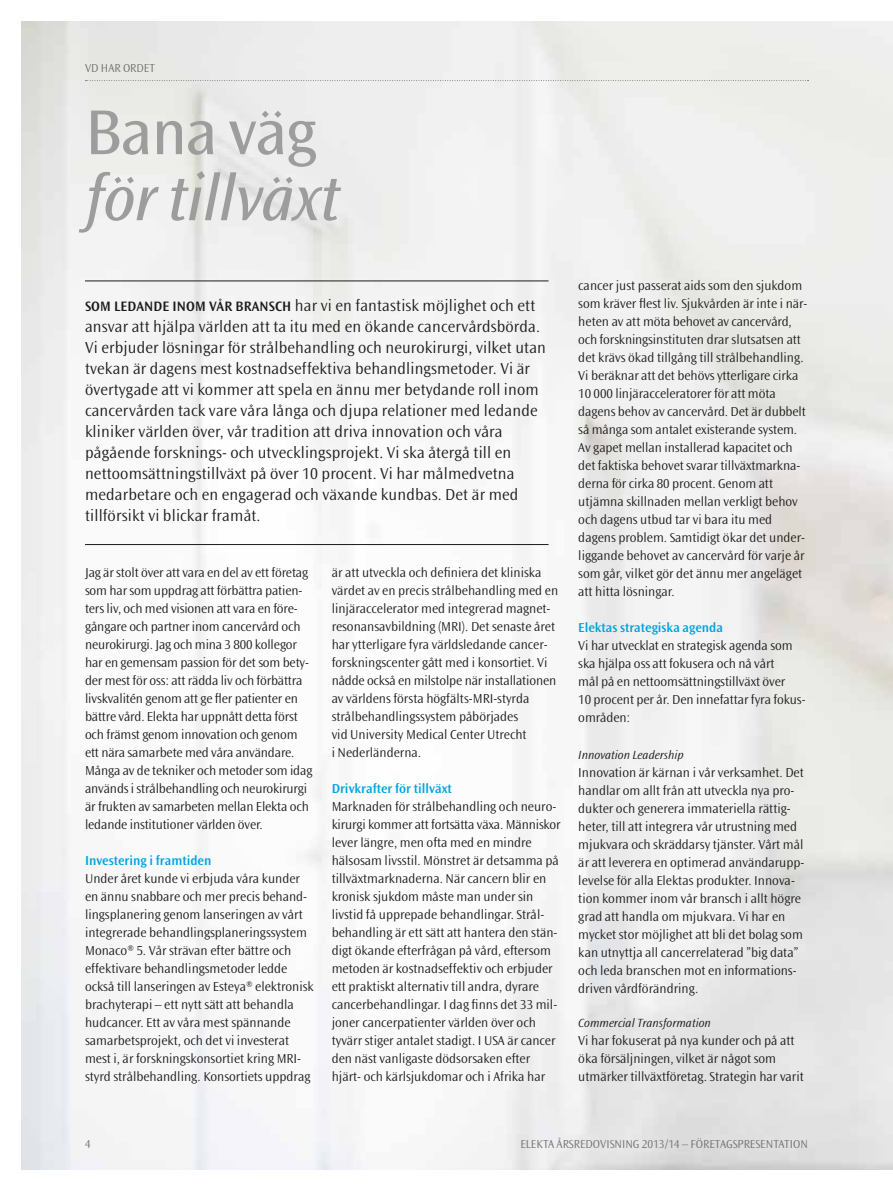
<style>
.page{position:relative;width:893px;height:1191px;background:#fff}
.page>*{position:absolute;margin:0;border:0;box-sizing:border-box;transform-origin:0 0}
.t1{font:italic 66px "Ocean Sans Std";letter-spacing:-.015em;color:#9d9d9d}
.t2{font:66px "Ocean Sans Std";letter-spacing:-.015em;color:#9d9d9d}
.t3{font:300 16.5px/21px "Ocean Sans Std";letter-spacing:.01em;color:#1c1b1a}
.t4{font:600 14.25px "Ocean Sans Std";letter-spacing:.01em;color:#1c1b1a}
.t5{font:300 13.5px/18px "Ocean Sans Std";color:#1c1b1a}
.t6{font:600 13.5px "Ocean Sans Std";color:#00a3e2}
.t7{font:italic 300 12.3px "Ocean Sans Std";color:#1c1b1a}
.t8{font:300 12px "Ocean Sans Std";color:#70706f}
</style>
<div class="page">
<hr style="left:85px;top:281px;width:464px;height:1px;background:#1c1b1a">
<hr style="left:85px;top:544px;width:464px;height:1px;background:#1c1b1a">
<svg style="left:85px;top:80px;width:723px;height:1px"></svg>
<p class="t8" style="left:85px;top:61px;width:65px">VD har ordet</p>
<h1 class="t2" style="left:85px;top:96px;width:233px">Bana väg</h1>
<h1 class="t1" style="left:85px;top:162px;width:257px">för tillväxt</h1>
<p class="t4" style="left:85px;top:298px;width:45px">Som ledande</p>
<p class="t4" style="left:173px;top:298px;width:9px">inom</p>
<p class="t4" style="left:209px;top:298px;width:44px">vår bransch</p>
<p class="t3" style="left:85px;top:295px;width:462px;text-indent:210px">har vi en fantastisk möjlighet och ett ansvar att hjälpa världen att ta itu med en ökande cancervårdsbörda.<br>Vi erbjuder lösningar för strålbehandling och neurokirurgi, vilket utan tvekan är dagens mest kostnadseffektiva behandlingsmetoder. Vi är övertygade att vi kommer att spela en ännu mer betydande roll inom cancervården tack vare våra långa och djupa relationer med ledande kliniker världen över, vår tradition att driva innovation och våra pågående forsknings- och utvecklingsprojekt. Vi ska återgå till en nettoomsättningstillväxt på över 10 procent. Vi har målmedvetna medarbetare och en engagerad och växande kundbas. Det är med tillförsikt vi blickar framåt.</p>
<p class="t5" style="left:85px;top:563px;width:229px">Jag är stolt över att vara en del av ett företag som har som uppdrag att förbättra patien&shy;ters liv, och med visionen att vara en före&shy;gångare och partner inom cancervård och neurokirurgi. Jag och mina 3 800 kollegor har en gemensam passion för det som bety&shy;der mest för oss: att rädda liv och förbättra livskvalitén genom att ge fler patienter en bättre vård. Elekta har uppnått detta först och främst genom innovation och genom ett nära samarbete med våra användare.<br>Många av de tekniker och metoder som idag används i strålbehandling och neurokirurgi är frukten av samarbeten mellan Elekta och ledande institutioner världen över.</p>
<p class="t6" style="left:85px;top:852px;width:128px">Investering i framtiden</p>
<p class="t5" style="left:85px;top:869px;width:230px">Under året kunde vi erbjuda våra kunder en ännu snabbare och mer precis behand&shy;lingsplanering genom lanseringen av vårt integrerade behandlingsplaneringssystem Monaco® 5. Vår strävan efter bättre och effektivare behandlingsmetoder ledde också till lanseringen av Esteya® elektronisk brachyterapi – ett nytt sätt att behandla hudcancer. Ett av våra mest spännande samarbetsprojekt, och det vi investerat mest i, är forskningskonsortiet kring MRI&shy;styrd strålbehandling. Konsortiets uppdrag</p>
<p class="t5" style="left:332px;top:563px;width:228px">är att utveckla och definiera det kliniska värdet av en precis strålbehandling med en linjäraccelerator med integrerad magnet&shy;resonansavbildning (MRI). Det senaste året har ytterligare fyra världsledande cancer&shy;forskningscenter gått med i konsortiet. Vi nådde också en milstolpe när installationen av världens första högfälts-MRI -styrda strålbehandlingssystem påbörjades<br>vid University Medical Center Utrecht<br>i Nederländerna.</p>
<p class="t6" style="left:332px;top:780px;width:122px">Drivkrafter för tillväxt</p>
<p class="t5" style="left:332px;top:797px;width:230px">Marknaden för strålbehandling och neuro&shy;kirurgi kommer att fortsätta växa. Människor lever längre, men ofta med en mindre hälsosam livsstil. Mönstret är detsamma på tillväxtmarknaderna. När cancern blir en kronisk sjukdom måste man under sin livstid få upprepade behandlingar. Strål&shy;behandling är ett sätt att hantera den stän&shy;digt ökande efterfrågan på vård, eftersom metoden är kostnadseffektiv och erbjuder ett praktiskt alternativ till andra, dyrare cancerbehandlingar. I dag finns det 33 mil&shy;joner cancerpatienter världen över och tyvärr stiger antalet stadigt. I USA är cancer den näst vanligaste dödsorsaken efter hjärt- och kärlsjukdomar och i Afrika har</p>
<p class="t5" style="left:578px;top:277px;width:231px">cancer just passerat aids som den sjukdom som kräver flest liv. Sjukvården är inte i när&shy;heten av att möta behovet av cancervård, och forskningsinstituten drar slutsatsen att det krävs ökad tillgång till strålbehandling.<br>Vi beräknar att det behövs ytterligare cirka 10 000 linjäracceleratorer för att möta dagens behov av cancervård. Det är dubbelt så många som antalet existerande system.<br>Av gapet mellan installerad kapacitet och det faktiska behovet svarar tillväxtmarkna&shy;derna för cirka 80 procent. Genom att utjämna skillnaden mellan verkligt behov och dagens utbud tar vi bara itu med dagens problem. Samtidigt ökar det under&shy;liggande behovet av cancervård för varje år som går, vilket gör det ännu mer angeläget att hitta lösningar.</p>
<p class="t6" style="left:578px;top:620px;width:146px">Elektas strategiska agenda</p>
<p class="t5" style="left:578px;top:637px;width:228px">Vi har utvecklat en strategisk agenda som ska hjälpa oss att fokusera och nå vårt<br>mål på en nettoomsättningstillväxt över<br>10 procent per år. Den innefattar fyra fokus&shy;områden:</p>
<p class="t7" style="left:578px;top:748px;width:107px">Innovation Leadership</p>
<p class="t5" style="left:578px;top:763px;width:228px">I nnovation är kärnan i vår verksamhet. Det handlar om allt från att utveckla nya pro&shy;dukter och generera immateriella rättig&shy;heter, till att integrera vår utrustning med mjukvara och skräddarsy tjänster. Vårt mål är att leverera en optimerad användarupp&shy;levelse för alla Elektas produkter. I nnova&shy;tion kommer inom vår bransch i allt högre grad att handla om mjukvara. Vi har en mycket stor möjlighet att bli det bolag som kan utnyttja all cancerrelaterad ”big data” och leda branschen mot en informations&shy;driven vårdförändring.</p>
<p class="t7" style="left:578px;top:1015px;width:134px">Commercial Transformation</p>
<p class="t5" style="left:578px;top:1031px;width:227px">Vi har fokuserat på nya kunder och på att öka försäljningen, vilket är något som utmärker tillväxtföretag. Strategin har varit</p>
<p class="t8" style="left:85px;top:1137px;width:7px">4</p>
<p class="t8" style="left:520px;top:1137px;width:289px">Elekta Årsredovisning 2013/14 – Företagspresentation</p>
</div>
